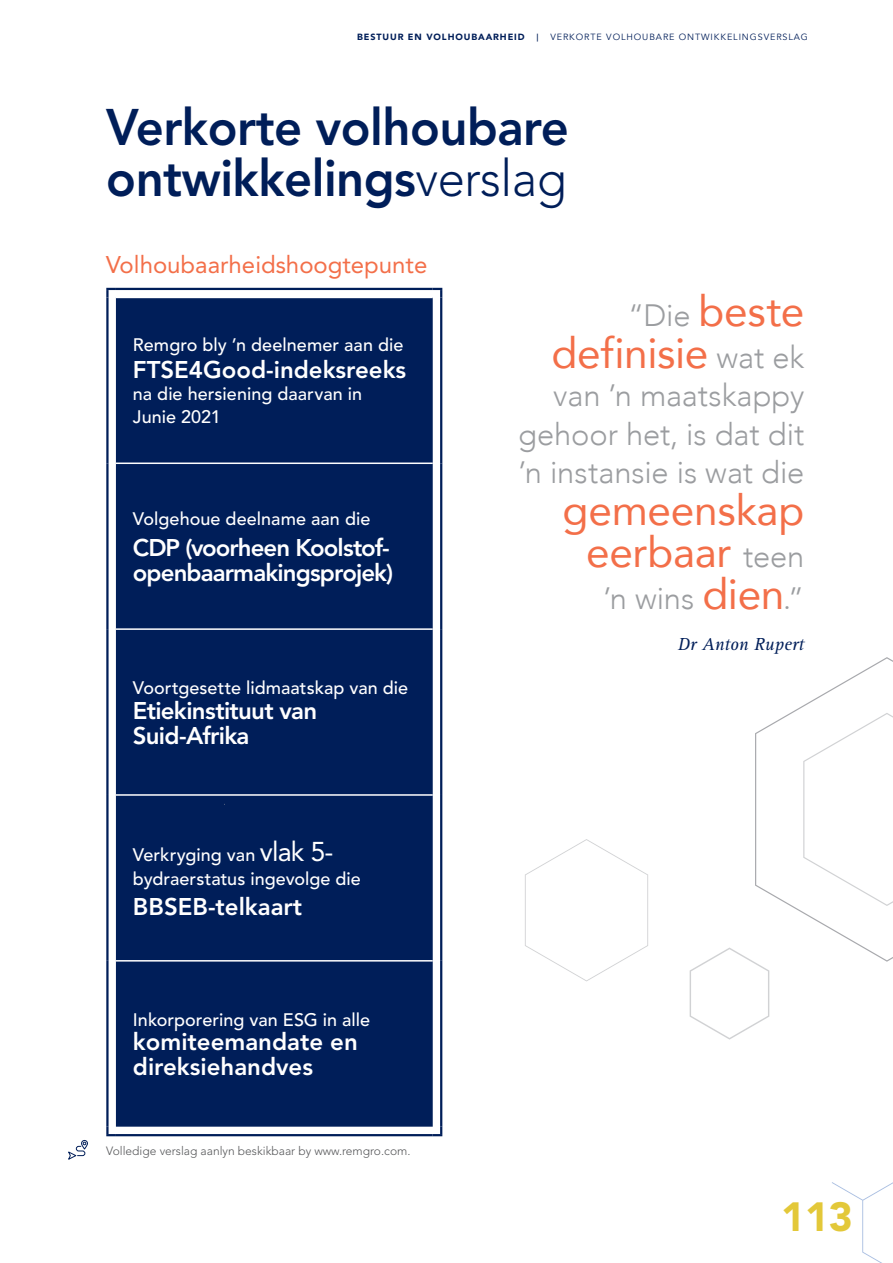
<style>
.page{position:relative;width:893px;height:1263px;background:#fff}
.page>*{position:absolute;margin:0;border:0;box-sizing:border-box;transform-origin:0 0}
.t1{font:800 51px/51px "Avenir LT Std";letter-spacing:-.01em;color:#001e59;scale:.96 1}
.Intro_Remgro_IAR_202{font:42.45px/42px "Avenir";letter-spacing:-.005em;color:#f36f49;text-align:right}
.t2{font:900 40.5px "Avenir LT Std";color:#e3c839}
.Intro_Remgro_IAR_202-2{font:300 30.9px/38.5px "Avenir";color:#9b9da0;text-align:justify}
.H1_investor_reviews{font:800 24px/25.5px "Avenir LT Std";letter-spacing:-.03em;color:#fff}
.H1_investor_reviews-2{font:800 24px/25.5px "Avenir LT Std";color:#fff}
.H1_Remgro_ORANGE_RDB{font:24px "Avenir LT Std";color:#f36f49}
.H2_Remgro_JM21{font:800 24px "Avenir LT Std";color:#fff}
.H2_Remgro_JM21-2{font:500 18px/22.5px "Avenir LT Std";color:#fff}
.heading_2_ES{font:500 18px "Avenir LT Std";color:#fff}
.H1_investor_reviews-3{font:500 18px "Avenir LT Std";color:#fff}
.t3{font:italic 18px "Rotis Serif Std";color:#001e59}
.Body_copy_Remgro_JM2{font:300 12px "Avenir LT Std";color:#57585a}
.t4{font:9px "Avenir";letter-spacing:.1em;color:#001e59}
.s1{font-weight:900}
.s2{font-family:"Bodoni Svty Two ITCTT";font-weight:700}
.s3{font-weight:300}
.s4{font-weight:400;font-size:27px}
.s5{font-weight:300;font-size:30.9px;color:#9b9da0}
.s6{font-weight:400;font-size:42.45px;color:#f36f49}
</style>
<div class="page">
<svg style="left:832px;top:1182px;width:61px;height:81px"></svg>
<div style="left:116px;top:298px;width:317px;height:829px;background:#001e59"></div>
<svg style="left:106px;top:288px;width:10px;height:9px"></svg>
<hr style="left:116px;top:288px;width:317px;height:2px;background:#001e59">
<svg style="left:433px;top:288px;width:9px;height:9px"></svg>
<hr style="left:106px;top:297px;width:3px;height:166px;background:#001e59">
<hr style="left:440px;top:297px;width:2px;height:166px;background:#001e59">
<hr style="left:106px;top:463px;width:3px;height:166px;background:#001e59">
<hr style="left:440px;top:463px;width:2px;height:166px;background:#001e59">
<hr style="left:106px;top:629px;width:3px;height:166px;background:#001e59">
<hr style="left:440px;top:629px;width:2px;height:166px;background:#001e59">
<hr style="left:106px;top:795px;width:3px;height:166px;background:#001e59">
<hr style="left:440px;top:795px;width:2px;height:166px;background:#001e59">
<hr style="left:106px;top:961px;width:3px;height:166px;background:#001e59">
<hr style="left:440px;top:961px;width:2px;height:166px;background:#001e59">
<svg style="left:106px;top:1127px;width:10px;height:9px"></svg>
<hr style="left:116px;top:1134px;width:317px;height:2px;background:#001e59">
<svg style="left:433px;top:1127px;width:9px;height:9px"></svg>
<hr style="left:116px;top:462px;width:317px;height:2px;background:#fff">
<hr style="left:116px;top:628px;width:317px;height:2px;background:#fff">
<hr style="left:116px;top:794px;width:317px;height:2px;background:#fff">
<hr style="left:116px;top:960px;width:317px;height:1px;background:#fff">
<svg style="left:68px;top:1140px;width:20px;height:20px"></svg>
<svg style="left:525px;top:839px;width:123px;height:142px"></svg>
<svg style="left:690px;top:657px;width:203px;height:382px"></svg>
<p class="t4" style="left:357px;top:32px;width:452px"><span class="s1">BESTUUR EN VOLHOUBAARHEID</span> <span class="s2">|</span> VERKORTE VOLHOUBARE ONTWIKKELINGSVERSLAG</p>
<p class="t1" style="left:106px;top:102px;width:483px">Verkorte volhoubare ontwikkelings<span class="s3">verslag</span></p>
<p class="H1_Remgro_ORANGE_RDB" style="left:106px;top:251px;width:323px">Volhoubaarheidshoogtepunte</p>
<p class="H2_Remgro_JM21-2" style="left:133px;top:334px;width:272px">Remgro bly ’n deelnemer aan die</p>
<p class="H2_Remgro_JM21" style="left:133px;top:355px;width:275px">FTSE4Good-indeksreeks</p>
<p class="H2_Remgro_JM21-2" style="left:133px;top:383px;width:231px">na die hersiening daarvan in<br>Junie 2021</p>
<p class="heading_2_ES" style="left:133px;top:508px;width:239px">Volgehoue deelname aan die</p>
<p class="H1_investor_reviews" style="left:133px;top:535px;width:262px">CDP (voorheen Koolstof&shy;openbaarmakingsprojek)</p>
<p class="heading_2_ES" style="left:133px;top:677px;width:277px">Voortgesette lidmaatskap van die</p>
<p class="H1_investor_reviews" style="left:133px;top:698px;width:186px">Etiekinstituut van<br>Suid-Afrika</p>
<p class="H1_investor_reviews-3" style="left:133px;top:845px;width:202px">Verkryging van <span class="s4">vlak 5-</span></p>
<p class="heading_2_ES" style="left:133px;top:868px;width:229px">bydraerstatus ingevolge die</p>
<p class="H1_investor_reviews-2" style="left:133px;top:894px;width:171px">BBSEB-telkaart</p>
<p class="H2_Remgro_JM21-2" style="left:133px;top:1009px;width:239px">Inkorporering van ESG in alle</p>
<p class="H1_investor_reviews-2" style="left:133px;top:1029px;width:226px">komiteemandate en direksiehandves</p>
<p class="Body_copy_Remgro_JM2" style="left:106px;top:1144px;width:306px">Volledige verslag aanlyn beskikbaar by www.remgro.com.</p>
<p class="Intro_Remgro_IAR_202" style="left:551px;top:289px;width:254px"><span class="s5">“Die</span> beste definisie <span class="s5">wat ek</span></p>
<p class="Intro_Remgro_IAR_202-2" style="left:518px;top:376px;width:288px;text-indent:35px">van ’n maatskappy gehoor het, is dat dit ’n instansie is wat die</p>
<p class="Intro_Remgro_IAR_202" style="left:563px;top:488px;width:243px;text-align:center">gemeenskap eerbaar <span class="s5">teen</span></p>
<p class="Intro_Remgro_IAR_202-2" style="left:603px;top:579px;width:202px">’n wins <span class="s6">dien</span>.”</p>
<p class="t3" style="left:678px;top:634px;width:128px">Dr Anton Rupert</p>
<h3 class="t2" style="left:781px;top:1192px;width:73px">113</h3>
</div>
